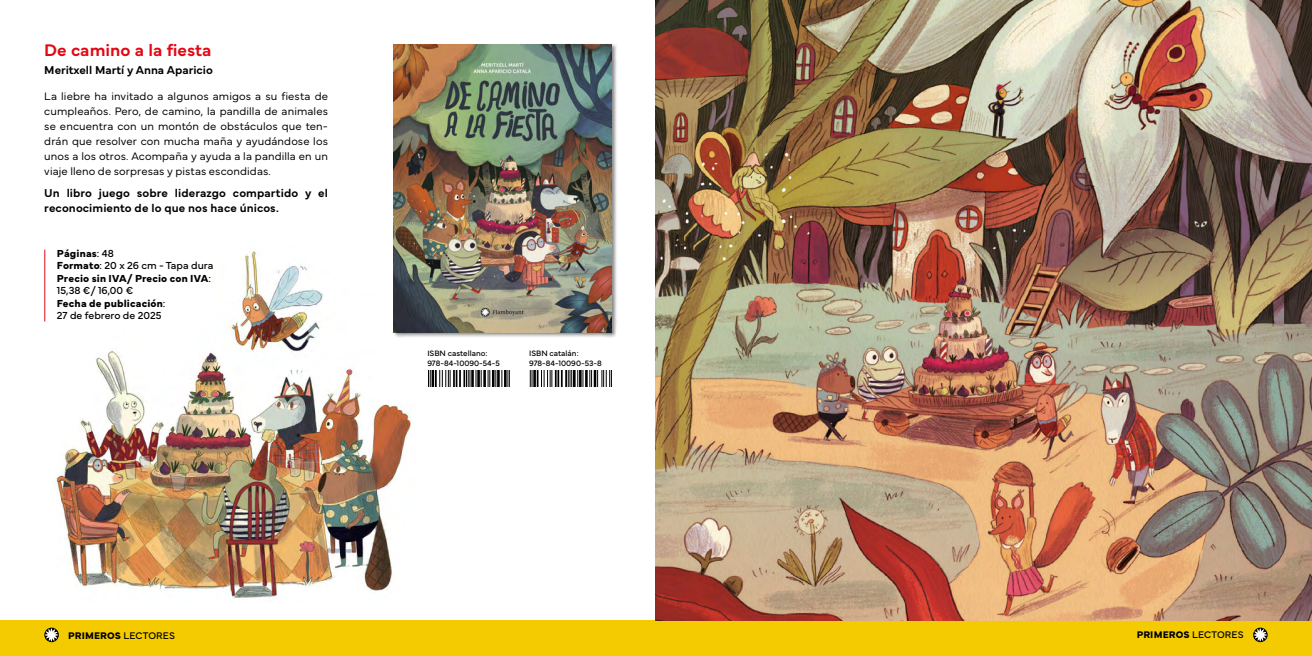
<style>
.page{position:relative;width:1312px;height:656px;background:#fff}
.page>*{position:absolute;margin:0;border:0;box-sizing:border-box;transform-origin:0 0}
.t1{font:600 17.5px "Mundial";color:#e30613}
.t2{font:600 11.88px/15px "Mundial";letter-spacing:.005em;color:#000}
.t3{font:300 11.25px/15px "Mundial";letter-spacing:.01em;color:#000;text-align:justify}
.t4{font:700 10.62px/12.5px "Mundial";letter-spacing:.01em;color:#000}
.t5{font:700 10px "Mundial";letter-spacing:.015em;color:#000}
.t6{font:600 10px "Mundial";letter-spacing:.015em;color:#000}
.t7{font:10px "Mundial";letter-spacing:.01em;color:#000}
.t8{font:8.12px/10px "Mundial";color:#000}
.s1{font-weight:400}
</style>
<div class="page">
<img style="left:56px;top:250px;width:355px;height:348px">
<div style="left:0;top:620px;width:1311px;height:36px;background:#f3cb00"></div>
<svg style="left:1252px;top:627px;width:15px;height:15px"></svg>
<svg style="left:1253px;top:628px;width:13px;height:13px"></svg>
<svg style="left:44px;top:627px;width:15px;height:15px"></svg>
<svg style="left:45px;top:628px;width:13px;height:13px"></svg>
<hr style="left:44px;top:249px;width:1px;height:72px;background:#e30613">
<div style="left:393px;top:44px;width:224px;height:294px;background:#000;opacity:.5"></div>
<img style="left:393px;top:44px;width:218px;height:288px">
<svg style="left:529px;top:370px;width:83px;height:16px"></svg>
<svg style="left:428px;top:370px;width:53px;height:16px"></svg>
<hr style="left:483px;top:370px;width:3px;height:16px;background:#000">
<svg style="left:487px;top:370px;width:23px;height:16px"></svg>
<img style="left:656px;top:0;width:655px;height:620px">
<h1 class="t1" style="left:44px;top:37px;width:168px">De camino a la fiesta</h1>
<p class="t2" style="left:44px;top:61px;width:170px">Meritxell Martí y Anna Aparicio</p>
<p class="t3" style="left:44px;top:88px;width:285px">La liebre ha invitado a algunos amigos a su fiesta de cumpleaños. Pero, de camino, la pandilla de animales se encuentra con un montón de obstáculos que ten&shy;drán que resolver con mucha maña y ayudándose los unos a los otros. Acompaña y ayuda a la pandilla en un viaje lleno de sorpresas y pistas escondidas.</p>
<p class="t2" style="left:44px;top:184px;width:285px">Un libro juego sobre liderazgo compartido y el reconocimiento de lo que nos hace únicos.</p>
<p class="t4" style="left:57px;top:246px;width:158px">Páginas<span class="s1">: 48<br></span>Formato<span class="s1">: 20 x 26 cm - Tapa dura<br></span>Precio sin IVA/ Precio con IVA<span class="s1">:<br>15,38 €/ 16,00 €<br></span>Fecha de publicación<span class="s1">:<br>27 de febrero de 2025</span></p>
<p class="t8" style="left:427px;top:347px;width:74px">ISBN castellano:<br>978-84-10090-54-5</p>
<p class="t8" style="left:529px;top:347px;width:74px">ISBN catalán:<br>978-84-10090-53-8</p>
<p class="t7" style="left:123px;top:628px;width:53px">LECTORES</p>
<p class="t5" style="left:1136px;top:626px;width:54px">PRIMEROS</p>
<p class="t6" style="left:1151px;top:627px;width:87px">PRIMERS <span class="s1">LECTORE</span></p>
<p class="t5" style="left:68px;top:628px;width:93px">PRIMEROS<span class="s1">LECTORS</span></p>
<p class="t6" style="left:106px;top:627px;width:7px">S</p>
<p class="t7" style="left:1197px;top:627px;width:47px">LECTORS</p>
</div>
